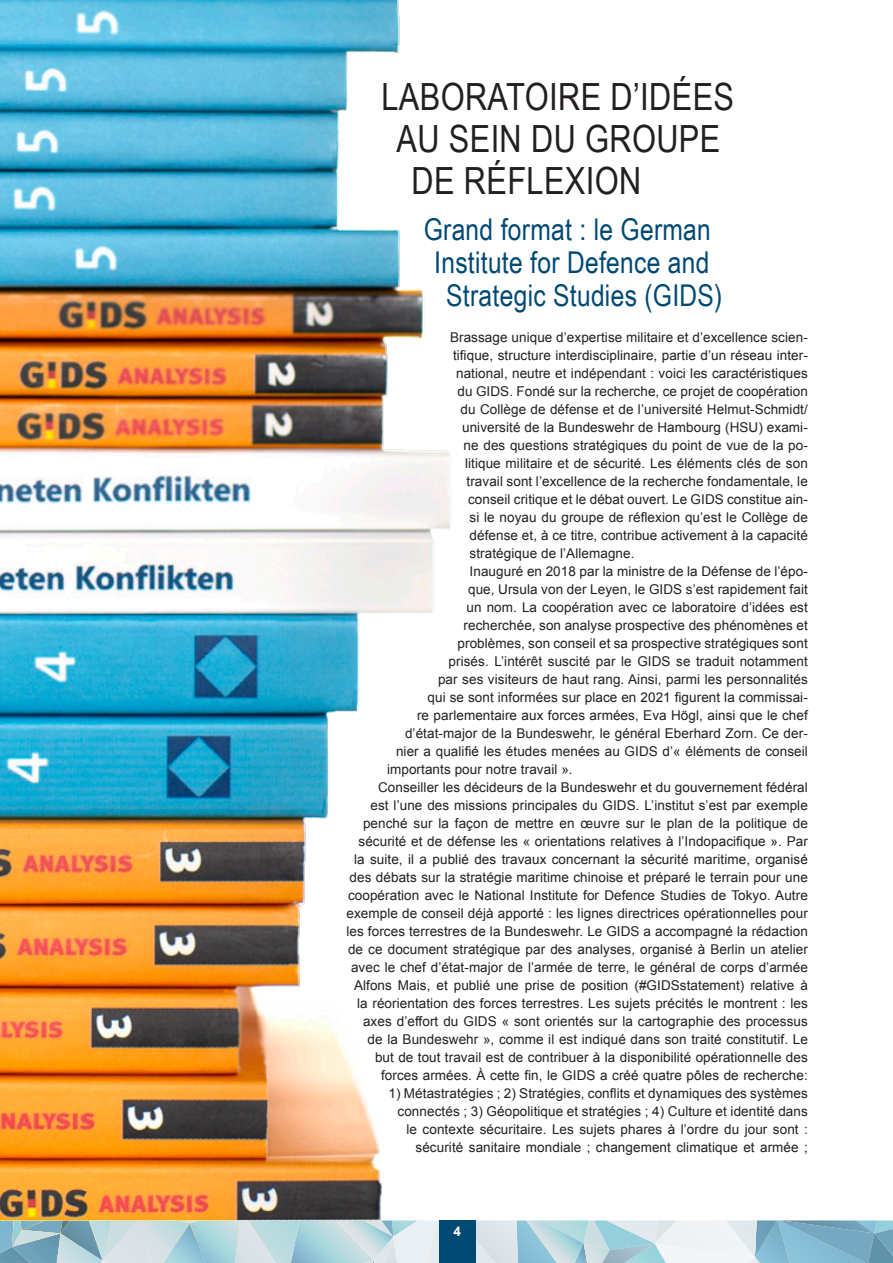
<style>
.page{position:relative;width:893px;height:1263px;background:#fff}
.page>*{position:absolute;margin:0;border:0;box-sizing:border-box;transform-origin:0 0}
.Headline_Innen{font:37.5px "Arial Narrow";letter-spacing:.01em;color:#231f20}
.Sub_Innen{font:30px "Arial Narrow";letter-spacing:.01em;color:#004973}
.Copy{font:13.5px/18px "Arial";letter-spacing:.005em;color:#231f20;text-align:right}
.t1{font:700 13.5px "Arial";color:#fff}
</style>
<div class="page">
<img style="left:0;top:0;width:450px;height:1220px">
<svg style="left:0;top:1220px;width:893px;height:43px;background:#b4d2db"></svg>
<div style="left:439px;top:1220px;width:36px;height:43px;background:#004973"></div>
<p class="Headline_Innen" style="left:381px;top:69px;width:354px">LABORATOIRE D’IDÉES</p>
<p class="Headline_Innen" style="left:396px;top:111px;width:325px">AU SEIN DU GROUPE</p>
<p class="Headline_Innen" style="left:411px;top:153px;width:231px">DE RÉFLEXION</p>
<p class="Sub_Innen" style="left:424px;top:207px;width:289px">Grand format : le German</p>
<p class="Sub_Innen" style="left:434px;top:240px;width:277px">Institute for Defence and</p>
<p class="Sub_Innen" style="left:446px;top:273px;width:278px">Strategic Studies (GIDS)</p>
<p class="Copy" style="left:450px;top:328px;width:359px">Brassage unique d’expertise militaire et d’excellence scien-</p>
<p class="Copy" style="left:453px;top:346px;width:356px">tifique, structure interdisciplinaire, partie d’un réseau inter-</p>
<p class="Copy" style="left:456px;top:364px;width:353px">national, neutre et indépendant : voici les caractéristiques</p>
<p class="Copy" style="left:458px;top:382px;width:352px">du GIDS. Fondé sur la recherche, ce projet de coopération</p>
<p class="Copy" style="left:461px;top:400px;width:349px">du Collège de défense et de l’université Helmut-Schmidt/</p>
<p class="Copy" style="left:462px;top:418px;width:347px">université de la Bundeswehr de Hambourg (HSU) exami-</p>
<p class="Copy" style="left:464px;top:436px;width:346px">ne des questions stratégiques du point de vue de la po-</p>
<p class="Copy" style="left:465px;top:454px;width:344px">litique militaire et de sécurité. Les éléments clés de son</p>
<p class="Copy" style="left:467px;top:472px;width:343px">travail sont l’excellence de la recherche fondamentale, le</p>
<p class="Copy" style="left:468px;top:490px;width:341px">conseil critique et le débat ouvert. Le GIDS constitue ain-</p>
<p class="Copy" style="left:470px;top:508px;width:340px">si le noyau du groupe de réflexion qu’est le Collège de</p>
<p class="Copy" style="left:470px;top:526px;width:340px">défense et, à ce titre, contribue activement à la capacité</p>
<p class="Copy" style="left:470px;top:544px;width:166px">stratégique de l’Allemagne.</p>
<p class="Copy" style="left:470px;top:562px;width:340px">Inauguré en 2018 par la ministre de la Défense de l’épo-</p>
<p class="Copy" style="left:468px;top:580px;width:341px">que, Ursula von der Leyen, le GIDS s’est rapidement fait</p>
<p class="Copy" style="left:467px;top:598px;width:343px">un nom. La coopération avec ce laboratoire d’idées est</p>
<p class="Copy" style="left:464px;top:616px;width:346px">recherchée, son analyse prospective des phénomènes et</p>
<p class="Copy" style="left:458px;top:634px;width:352px">problèmes, son conseil et sa prospective stratégiques sont</p>
<p class="Copy" style="left:449px;top:652px;width:361px">prisés. L’intérêt suscité par le GIDS se traduit notamment</p>
<p class="Copy" style="left:438px;top:670px;width:371px">par ses visiteurs de haut rang. Ainsi, parmi les personnalités</p>
<p class="Copy" style="left:428px;top:688px;width:382px">qui se sont informées sur place en 2021 figurent la commissai-</p>
<p class="Copy" style="left:417px;top:706px;width:392px">re parlementaire aux forces armées, Eva Högl, ainsi que le chef</p>
<p class="Copy" style="left:405px;top:724px;width:404px">d’état-major de la Bundeswehr, le général Eberhard Zorn. Ce der-</p>
<p class="Copy" style="left:396px;top:742px;width:413px">nier a qualifié les études menées au GIDS d’« éléments de conseil</p>
<p class="Copy" style="left:387px;top:760px;width:187px">importants pour notre travail ».</p>
<p class="Copy" style="left:347px;top:778px;width:463px">Conseiller les décideurs de la Bundeswehr et du gouvernement fédéral<br>est l’une des missions principales du GIDS. L’institut s’est par exemple penché sur la façon de mettre en œuvre sur le plan de la politique de sécurité et de défense les « orientations relatives à l’Indopacifique ». Par la suite, il a publié des travaux concernant la sécurité maritime, organisé des débats sur la stratégie maritime chinoise et préparé le terrain pour une coopération avec le National Institute for Defence Studies de Tokyo. Autre exemple de conseil déjà apporté : les lignes directrices opérationnelles pour les forces terrestres de la Bundeswehr. Le GIDS a accompagné la rédaction de ce document stratégique par des analyses, organisé à Berlin un atelier avec le chef d’état-major de l’armée de terre, le général de corps d’armée Alfons Mais, et publié une prise de position (#GIDSstatement) relative à la réorientation des forces terrestres. Les sujets précités le montrent : les axes d’effort du GIDS « sont orientés sur la cartographie des processus de la Bundeswehr », comme il est indiqué dans son traité constitutif. Le but de tout travail est de contribuer à la disponibilité opérationnelle des forces armées. À cette fin, le GIDS a créé quatre pôles de recherche:</p>
<p class="Copy" style="left:389px;top:1084px;width:421px">1) Métastratégies ; 2) Stratégies, conflits et dynamiques des systèmes connectés ; 3) Géopolitique et stratégies ; 4) Culture et identité dans le contexte sécuritaire. Les sujets phares à l’ordre du jour sont : sécurité sanitaire mondiale ; changement climatique et armée ;</p>
<p class="t1" style="left:453px;top:1222px;width:9px">4</p>
</div>
